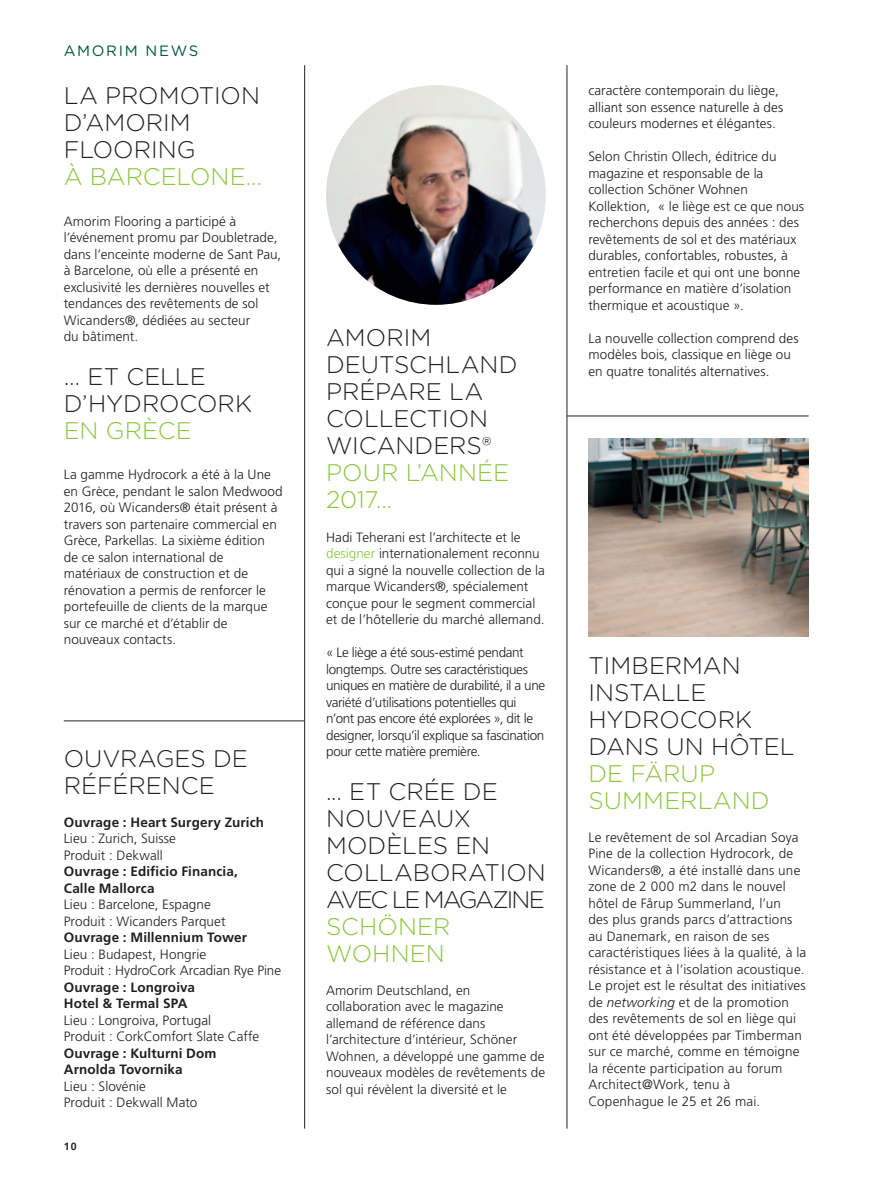
<style>
.page{position:relative;width:872px;height:1191px;background:#fff}
.page>*{position:absolute;margin:0;border:0;box-sizing:border-box;transform-origin:0 0}
.t1{font:300 24px/27px "Gotham Rounded";letter-spacing:-.005em;color:#231f20}
.t2{font:300 24px/27px "Gotham Rounded";letter-spacing:-.01em;color:#8bc63e}
.t3{font:15px "Gotham Rounded";letter-spacing:.115em;color:#005840}
.t4{font:300 13.5px/16.5px "Frutiger LT Std";letter-spacing:.005em;color:#231f20}
.t5{font:300 13.5px/16.5px "Frutiger LT Std";letter-spacing:-.025em;color:#231f20}
.t6{font:700 13.5px/16.5px "Frutiger LT Std";letter-spacing:.01em;color:#231f20}
.t7{font:700 10.5px "Frutiger LT Std";color:#231f20}
.s1{color:#8bc63e}
.s2{font-style:italic}
</style>
<div class="page">
<img style="left:588px;top:439px;width:220px;height:197px">
<hr style="left:566px;top:65px;width:1px;height:1063px;background:#231f20">
<hr style="left:304px;top:65px;width:1px;height:1063px;background:#231f20">
<hr style="left:567px;top:416px;width:241px;height:1px;background:#231f20">
<hr style="left:64px;top:720px;width:240px;height:1px;background:#231f20">
<img style="left:326px;top:85px;width:220px;height:220px;border-radius:110px">
<p class="t3" style="left:64px;top:40px;width:136px">AMORIM NEWS</p>
<h1 class="t1" style="left:64px;top:81px;width:60px">LA PROMOTION<br>D’AMORIM<br>FLOORING</h1>
<h1 class="t2" style="left:64px;top:162px;width:61px">À BARCE</h1>
<h1 class="t2" style="left:177px;top:162px;width:32px">LONE</h1>
<h1 class="t2" style="left:246px;top:162px;width:18px">…</h1>
<p class="t4" style="left:64px;top:213px;width:219px">Amorim Flooring a participé à l’événement promu par Doubletrade, dans l’enceinte moderne de Sant Pau, à Barcelone, où elle a présenté en exclusivité les dernières nouvelles et tendances des revêtements de sol<br>Wicanders®, dédiées au secteur<br>du bâtiment.</p>
<h1 class="t1" style="left:64px;top:362px;width:140px">… ET CELLE<br>D’HYDROCOR</h1>
<h1 class="t1" style="left:235px;top:389px;width:19px">K</h1>
<h1 class="t2" style="left:64px;top:416px;width:60px">EN GRÈCE</h1>
<p class="t4" style="left:64px;top:467px;width:220px">La gamme Hydrocork a été à la Une en Grèce, pendant le salon Medwood<br>2016, où Wicanders® était présent à travers son partenaire commercial en<br>Grèce, Parkellas. La sixième édition<br>de ce salon international de matériaux de construction et de rénovation a permis de renforcer le portefeuille de clients de la marque sur ce marché et d’établir de nouveaux contacts.</p>
<h1 class="t1" style="left:64px;top:743px;width:74px">OUVRAGES</h1>
<h1 class="t1" style="left:213px;top:743px;width:17px">DE</h1>
<h1 class="t1" style="left:64px;top:770px;width:67px">RÉFÉRENCE</h1>
<p class="t6" style="left:64px;top:813px;width:202px">Ouvrage : Heart Surgery Zurich</p>
<p class="t4" style="left:64px;top:830px;width:114px">Lieu : Zurich, Suisse<br>Produit : Dekwall</p>
<p class="t6" style="left:64px;top:863px;width:176px">Ouvrage : Edificio Financia,<br>Calle Mallorca</p>
<p class="t4" style="left:64px;top:896px;width:163px">Lieu : Barcelone, Espagne<br>Produit : Wicanders Parquet</p>
<p class="t6" style="left:64px;top:929px;width:185px">Ouvrage : Millennium Tower</p>
<p class="t4" style="left:64px;top:945px;width:219px">Lieu : Budapest, Hongrie<br>Produit : HydroCork Arcadian Rye Pine</p>
<p class="t6" style="left:64px;top:978px;width:133px">Ouvrage : Longroiva<br>Hotel &amp; Termal SPA</p>
<p class="t4" style="left:64px;top:1011px;width:197px">Lieu : Longroiva, Portugal<br>Produit : CorkComfort Slate Caffe</p>
<p class="t6" style="left:64px;top:1044px;width:154px">Ouvrage : Kulturni Dom<br>Arnolda Tovornika</p>
<p class="t4" style="left:64px;top:1077px;width:135px">Lieu : Slovénie<br>Produit : Dekwall Mato</p>
<p class="t7" style="left:64px;top:1140px;width:14px">10</p>
<h1 class="t1" style="left:326px;top:323px;width:18px">AMORIM<br>DEUTSC</h1>
<h1 class="t1" style="left:427px;top:350px;width:53px">HLAND</h1>
<h1 class="t1" style="left:326px;top:377px;width:17px">PRÉPARE</h1>
<h1 class="t1" style="left:449px;top:377px;width:33px">LA</h1>
<h1 class="t1" style="left:326px;top:404px;width:84px">CO LLECTION<br>WICANDERS</h1>
<h1 class="t1" style="left:482px;top:431px;width:11px">®</h1>
<h1 class="t2" style="left:326px;top:458px;width:19px">POUR</h1>
<h1 class="t2" style="left:406px;top:458px;width:33px">L’ANNÉE</h1>
<h1 class="t2" style="left:326px;top:485px;width:67px">2017...</h1>
<p class="t4" style="left:326px;top:529px;width:220px">Hadi Teherani est l’architecte et le <span class="s1">designer</span> internationalement reconnu qui a signé la nouvelle collection de la marque Wicanders®, spécialement conçue pour le segment commercial et de l’hôtellerie du marché allemand.</p>
<p class="t5" style="left:326px;top:644px;width:221px">« Le liège a été sous-estimé pendant longtemps. Outre ses caractéristiques uniques en matière de durabilité, il a une variété d’utilisations potentielles qui n’ont pas encore été explorées », dit le designer, lorsqu’il explique sa fascination pour cette matière première.</p>
<h1 class="t1" style="left:326px;top:776px;width:80px">... ET CRÉE</h1>
<h1 class="t1" style="left:463px;top:776px;width:17px">DE</h1>
<h1 class="t1" style="left:326px;top:803px;width:19px">NOU</h1>
<h1 class="t1" style="left:384px;top:803px;width:35px">VEAU</h1>
<h1 class="t1" style="left:454px;top:803px;width:19px">X</h1>
<h1 class="t1" style="left:326px;top:830px;width:20px">MODÈ</h1>
<h1 class="t1" style="left:326px;top:830px;width:146px;text-indent:76px">LES EN<br>CO LLABORATION<br>AVEC LE MAGA</h1>
<h1 class="t1" style="left:492px;top:884px;width:27px">ZINE</h1>
<h1 class="t2" style="left:326px;top:911px;width:89px">SCHÖNER<br>WOHNEN</h1>
<p class="t4" style="left:326px;top:982px;width:221px">Amorim Deutschland, en collaboration avec le magazine allemand de référence dans l’architecture d’intérieur, Schöner<br>Wohnen, a développé une gamme de nouveaux modèles de revêtements de sol qui révèlent la diversité et le</p>
<p class="t4" style="left:588px;top:82px;width:196px">caractère contemporain du liège, alliant son essence naturelle à des couleurs modernes et élégantes.</p>
<p class="t4" style="left:588px;top:148px;width:217px">Selon Christin Ollech, éditrice du magazine et responsable de la collection Schöner Wohnen Kollektion, « le liège est ce que nous recherchons depuis des années : des revêtements de sol et des matériaux durables, confortables, robustes, à entretien facile et qui ont une bonne performance en matière d’isolation thermique et acoustique ».</p>
<p class="t4" style="left:588px;top:330px;width:212px">La nouvelle collection comprend des modèles bois, classique en liège ou en quatre tonalités alternatives.</p>
<h1 class="t1" style="left:588px;top:650px;width:79px">TIMBERMAN<br>INSTA</h1>
<h1 class="t1" style="left:661px;top:677px;width:43px">LLE</h1>
<h1 class="t1" style="left:588px;top:704px;width:54px">HYDROCOR</h1>
<h1 class="t1" style="left:735px;top:704px;width:19px">K</h1>
<h1 class="t1" style="left:588px;top:731px;width:18px">DANS</h1>
<h1 class="t1" style="left:666px;top:731px;width:130px">UN HÔTEL</h1>
<h1 class="t2" style="left:588px;top:758px;width:92px">DE FÄRUP<br>SUMMER</h1>
<h1 class="t2" style="left:697px;top:785px;width:35px">LAND</h1>
<p class="t4" style="left:588px;top:829px;width:219px">Le revêtement de sol Arcadian Soya Pine de la collection Hydrocork, de Wicanders®, a été installé dans une zone de 2 000 m2 dans le nouvel hôtel de Fårup Summerland, l’un<br>des plus grands parcs d’attractions au Danemark, en raison de ses caractéristiques liées à la qualité, à la résistance et à l’isolation acoustique.<br>Le projet est le résultat des initiatives de <span class="s2">networking</span> et de la promotion des revêtements de sol en liège qui ont été développées par Timberman sur ce marché, comme en témoigne la récente participation au forum Architect@Work, tenu à Copenhague le 25 et 26 mai.</p>
</div>
